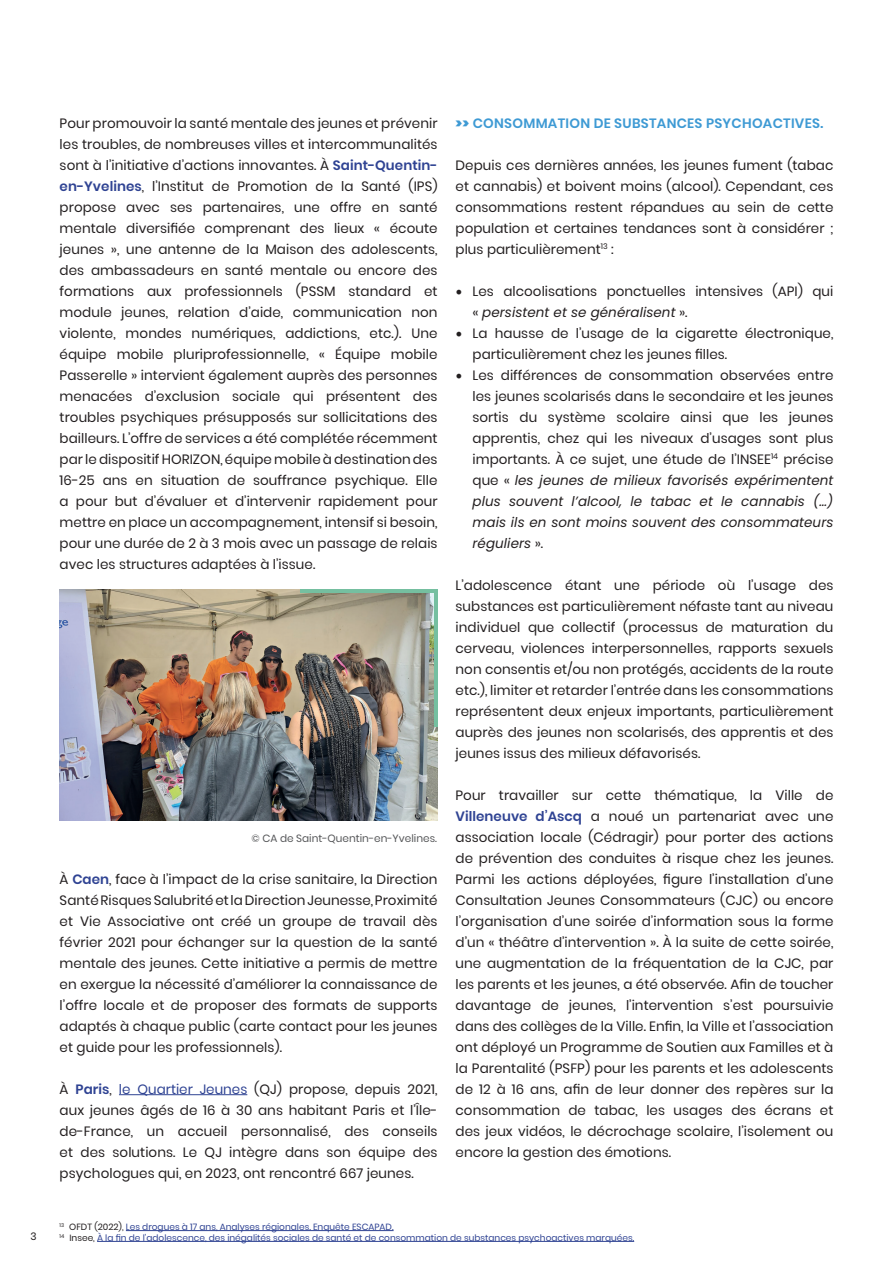
<style>
.page{position:relative;width:893px;height:1263px;background:#fff}
.page>*{position:absolute;margin:0;border:0;box-sizing:border-box;transform-origin:0 0}
.t1{font:13.5px/21px "Poppins";letter-spacing:.005em;color:#231f20;text-align:justify}
.t2{font:600 13.5px "Poppins";letter-spacing:.02em;color:#3e9ad4}
.t3{font:10.5px "Poppins";color:#57585a}
.t4{font:10.5px "Poppins";color:#231f20}
.t5{font:9px/10.8px "Poppins";color:#2f4393}
.s1{font-weight:600;color:#2f4393}
.s2{color:#2f4393}
.s3{font-weight:900}
.s4{font-family:"Minion Pro";font-size:18px}
.s5{font-style:italic}
.s6{color:#231f20}
</style>
<div class="page">
<hr style="left:126px;top:1230px;width:268px;height:1px;background:#2f4393">
<hr style="left:97px;top:1241px;width:537px;height:1px;background:#2f4393">
<hr style="left:119px;top:1094px;width:128px;height:1px;background:#2f4393">
<img style="left:60px;top:589px;width:378px;height:232px">
<hr style="left:434px;top:589px;width:4px;height:138px;background:#75bfa0">
<hr style="left:300px;top:589px;width:138px;height:4px;background:#75bfa0">
<p class="t1" style="left:60px;top:112px;width:379px">Pour promouvoir la santé mentale des jeunes et prévenir les troubles, de nombreuses villes et intercommunalités sont à l’initiative d’actions innovantes. À <span class="s1">Saint-Quentin&shy;en-Yvelines</span>, l’Institut de Promotion de la Santé (IPS) propose avec ses partenaires, une offre en santé mentale diversifiée comprenant des lieux « écoute jeunes », une antenne de la Maison des adolescents, des ambassadeurs en santé mentale ou encore des formations aux professionnels (PSSM standard et module jeunes, relation d’aide, communication non violente, mondes numériques, addictions, etc.). Une équipe mobile pluriprofessionnelle, « Équipe mobile Passerelle » intervient également auprès des personnes menacées d’exclusion sociale qui présentent des troubles psychiques présupposés sur sollicitations des bailleurs. L’offre de services a été complétée récemment par le dispositif HORIZON, équipe mobile à destination des 16-25 ans en situation de souffrance psychique. Elle a pour but d’évaluer et d’intervenir rapidement pour mettre en place un accompagnement, intensif si besoin, pour une durée de 2 à 3 mois avec un passage de relais avec les structures adaptées à l’issue.</p>
<p class="t3" style="left:252px;top:833px;width:187px">© CA de Saint-Quentin-en-Yvelines.</p>
<p class="t1" style="left:60px;top:869px;width:379px">À <span class="s1">Caen</span>, face à l’impact de la crise sanitaire, la Direction Santé Risques Salubrité et la Direction Jeunesse, Proximité et Vie Associative ont créé un groupe de travail dès février 2021 pour échanger sur la question de la santé mentale des jeunes. Cette initiative a permis de mettre en exergue la nécessité d’améliorer la connaissance de l’offre locale et de proposer des formats de supports adaptés à chaque public (carte contact pour les jeunes et guide pour les professionnels).</p>
<p class="t1" style="left:60px;top:1079px;width:380px">À <span class="s1">Paris</span>, <span class="s2">le Quartier Jeunes</span> (QJ) propose, depuis 2021, aux jeunes âgés de 16 à 30 ans habitant Paris et l’Île&shy;de-France, un accueil personnalisé, des conseils et des solutions. Le QJ intègre dans son équipe des psychologues qui, en 2023, ont rencontré 667 jeunes.</p>
<p class="t2" style="left:456px;top:115px;width:369px"><span class="s3">&gt;&gt;</span> CONSOMMATION DE SUBSTANCES PSYCHOACTIVES.</p>
<p class="t1" style="left:456px;top:155px;width:379px">Depuis ces dernières années, les jeunes fument (tabac et cannabis) et boivent moins (alcool). Cependant, ces consommations restent répandues au sein de cette population et certaines tendances sont à considérer ; plus particulièrement<sup>13</sup> :</p>
<p class="t1" style="left:473px;top:280px;width:362px;text-indent:-17px"><span class="s4">•</span> Les alcoolisations ponctuelles intensives (API) qui « <span class="s5">persistent et se généralisent</span> ».</p>
<p class="t1" style="left:473px;top:322px;width:362px;text-indent:-17px"><span class="s4">•</span> La hausse de l’usage de la cigarette électronique, particulièrement chez les jeunes filles.</p>
<p class="t1" style="left:473px;top:364px;width:362px;text-indent:-17px"><span class="s4">•</span> Les différences de consommation observées entre les jeunes scolarisés dans le secondaire et les jeunes sortis du système scolaire ainsi que les jeunes apprentis, chez qui les niveaux d’usages sont plus importants. À ce sujet, une étude de l’INSEE<sup>14</sup> précise que « <span class="s5">les jeunes de milieux favorisés expérimentent plus souvent l’alcool, le tabac et le cannabis (…) mais ils en sont moins souvent des consommateurs réguliers</span> ».</p>
<p class="t1" style="left:456px;top:574px;width:379px">L’adolescence étant une période où l’usage des substances est particulièrement néfaste tant au niveau individuel que collectif (processus de maturation du cerveau, violences interpersonnelles, rapports sexuels non consentis et/ou non protégés, accidents de la route etc.), limiter et retarder l’entrée dans les consommations représentent deux enjeux importants, particulièrement auprès des jeunes non scolarisés, des apprentis et des jeunes issus des milieux défavorisés.</p>
<p class="t1" style="left:456px;top:784px;width:379px">Pour travailler sur cette thématique, la Ville de <span class="s1">Villeneuve d’Ascq</span> a noué un partenariat avec une association locale (Cédragir) pour porter des actions de prévention des conduites à risque chez les jeunes.<br>Parmi les actions déployées, figure l’installation d’une Consultation Jeunes Consommateurs (CJC) ou encore l’organisation d’une soirée d’information sous la forme d’un « théâtre d’intervention ». À la suite de cette soirée, une augmentation de la fréquentation de la CJC, par les parents et les jeunes, a été observée. Afin de toucher davantage de jeunes, l’intervention s’est poursuivie dans des collèges de la Ville. Enfin, la Ville et l’association ont déployé un Programme de Soutien aux Familles et à la Parentalité (PSFP) pour les parents et les adolescents de 12 à 16 ans, afin de leur donner des repères sur la consommation de tabac, les usages des écrans et des jeux vidéos, le décrochage scolaire, l’isolement ou encore la gestion des émotions.</p>
<p class="t4" style="left:31px;top:1230px;width:8px">3</p>
<p class="t5" style="left:60px;top:1221px;width:576px"><sup>13</sup> <span class="s6">OFDT (2022),</span> Les drogues à 17 ans, Analyses régionales. Enquête ESCAPAD.<br><sup>14</sup> <span class="s6">Insee,</span> À la fin de l’adolescence, des inégalités sociales de santé et de consommation de substances psychoactives marquées.</p>
</div>
